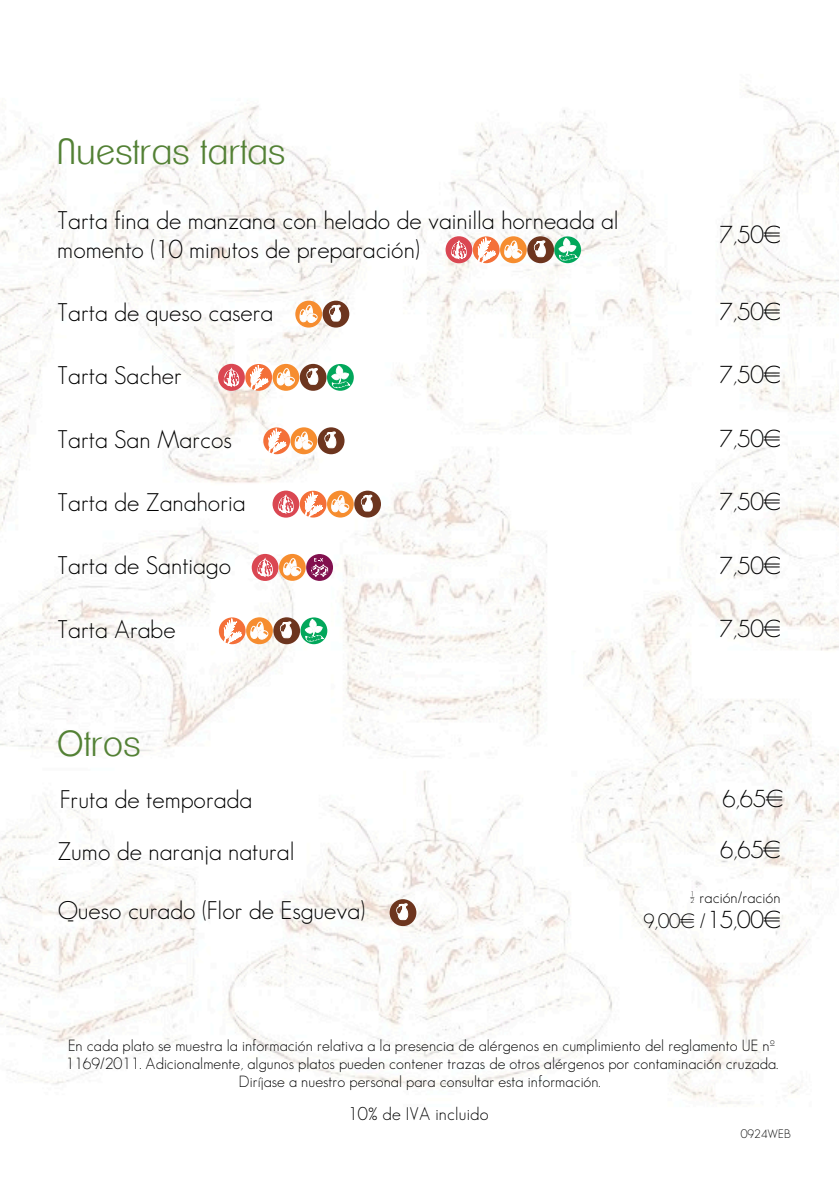
<style>
.page{position:relative;width:839px;height:1191px;background:#fff}
.page>*{position:absolute;margin:0;border:0;box-sizing:border-box;transform-origin:0 0}
.t1{font:300 35.2px "Clemente P Dae";letter-spacing:.02em;color:#538135}
.t2{font:300 25px/28.4px "Geosans";color:#000}
.t3{font:300 24px "Geosans";color:#000}
.t4{font:300 20.2px "Geosans";color:#000}
.t5{font:300 17.8px "Geosans";letter-spacing:.01em;color:#000}
.t6{font:300 15.8px/18px "Geosans";letter-spacing:.005em;color:#000;text-align:center}
.t7{font:300 12px "Geosans";letter-spacing:.01em;color:#000}
</style>
<div class="page">
<img style="left:0;top:84px;width:838px;height:1020px">
<div style="left:390px;top:900px;width:25px;height:25px;background:#6d351e;border-radius:50%"></div>
<div style="left:389px;top:899px;width:27px;height:27px;border:2px solid #6d351e;border-radius:50%"></div>
<svg style="left:396px;top:904px;width:12px;height:16px"></svg>
<div style="left:319px;top:428px;width:24px;height:25px;background:#6d351e;border-radius:50%"></div>
<div style="left:318px;top:427px;width:26px;height:27px;border:2px solid #6d351e;border-radius:50%"></div>
<svg style="left:325px;top:432px;width:11px;height:16px"></svg>
<div style="left:291px;top:428px;width:25px;height:25px;background:#f68d2f;border-radius:50%"></div>
<div style="left:290px;top:427px;width:27px;height:27px;border:2px solid #f68d2f;border-radius:50%"></div>
<svg style="left:295px;top:432px;width:17px;height:17px"></svg>
<div style="left:264px;top:428px;width:25px;height:25px;background:#f47039;border-radius:50%"></div>
<div style="left:263px;top:427px;width:27px;height:27px;border:2px solid #f47039;border-radius:50%"></div>
<svg style="left:268px;top:428px;width:18px;height:26px"></svg>
<div style="left:307px;top:555px;width:25px;height:25px;background:#82104e;border-radius:50%"></div>
<div style="left:306px;top:554px;width:27px;height:27px;border:2px solid #82104e;border-radius:50%"></div>
<svg style="left:311px;top:558px;width:17px;height:18px"></svg>
<div style="left:280px;top:555px;width:25px;height:25px;background:#f68d2f;border-radius:50%"></div>
<div style="left:279px;top:554px;width:27px;height:27px;border:2px solid #f68d2f;border-radius:50%"></div>
<svg style="left:283px;top:559px;width:18px;height:17px"></svg>
<div style="left:253px;top:555px;width:24px;height:25px;background:#da4752;border-radius:50%"></div>
<div style="left:252px;top:554px;width:26px;height:27px;border:2px solid #da4752;border-radius:50%"></div>
<svg style="left:258px;top:559px;width:14px;height:17px"></svg>
<div style="left:355px;top:492px;width:25px;height:25px;background:#6d351e;border-radius:50%"></div>
<div style="left:354px;top:491px;width:27px;height:27px;border:2px solid #6d351e;border-radius:50%"></div>
<svg style="left:361px;top:495px;width:11px;height:16px"></svg>
<div style="left:328px;top:492px;width:25px;height:25px;background:#f68d2f;border-radius:50%"></div>
<div style="left:327px;top:491px;width:27px;height:27px;border:2px solid #f68d2f;border-radius:50%"></div>
<svg style="left:331px;top:495px;width:18px;height:18px"></svg>
<div style="left:273px;top:492px;width:25px;height:25px;background:#da4752;border-radius:50%"></div>
<div style="left:272px;top:491px;width:27px;height:27px;border:2px solid #da4752;border-radius:50%"></div>
<svg style="left:279px;top:496px;width:14px;height:17px"></svg>
<div style="left:301px;top:492px;width:24px;height:25px;background:#f47039;border-radius:50%"></div>
<div style="left:300px;top:491px;width:26px;height:27px;border:2px solid #f47039;border-radius:50%"></div>
<svg style="left:305px;top:491px;width:18px;height:26px"></svg>
<div style="left:323px;top:302px;width:25px;height:25px;background:#6d351e;border-radius:50%"></div>
<div style="left:322px;top:301px;width:27px;height:27px;border:2px solid #6d351e;border-radius:50%"></div>
<svg style="left:329px;top:305px;width:11px;height:16px"></svg>
<div style="left:296px;top:302px;width:25px;height:25px;background:#f68d2f;border-radius:50%"></div>
<div style="left:295px;top:301px;width:27px;height:27px;border:2px solid #f68d2f;border-radius:50%"></div>
<svg style="left:300px;top:305px;width:17px;height:18px"></svg>
<div style="left:555px;top:237px;width:25px;height:25px;background:#02a75b;border-radius:50%"></div>
<div style="left:554px;top:236px;width:27px;height:27px;border:2px solid #02a75b;border-radius:50%"></div>
<svg style="left:559px;top:238px;width:18px;height:22px"></svg>
<div style="left:528px;top:237px;width:25px;height:25px;background:#6d351e;border-radius:50%"></div>
<div style="left:527px;top:236px;width:27px;height:27px;border:2px solid #6d351e;border-radius:50%"></div>
<svg style="left:534px;top:241px;width:11px;height:16px"></svg>
<div style="left:501px;top:237px;width:24px;height:25px;background:#f68d2f;border-radius:50%"></div>
<div style="left:500px;top:236px;width:26px;height:27px;border:2px solid #f68d2f;border-radius:50%"></div>
<svg style="left:504px;top:241px;width:18px;height:17px"></svg>
<div style="left:446px;top:237px;width:25px;height:25px;background:#da4752;border-radius:50%"></div>
<div style="left:445px;top:236px;width:27px;height:27px;border:2px solid #da4752;border-radius:50%"></div>
<svg style="left:451px;top:241px;width:15px;height:17px"></svg>
<div style="left:474px;top:237px;width:24px;height:25px;background:#f47039;border-radius:50%"></div>
<div style="left:473px;top:236px;width:26px;height:27px;border:2px solid #f47039;border-radius:50%"></div>
<svg style="left:478px;top:237px;width:18px;height:26px"></svg>
<div style="left:301px;top:618px;width:25px;height:25px;background:#02a75b;border-radius:50%"></div>
<div style="left:300px;top:617px;width:27px;height:27px;border:2px solid #02a75b;border-radius:50%"></div>
<svg style="left:305px;top:619px;width:18px;height:22px"></svg>
<div style="left:274px;top:618px;width:25px;height:25px;background:#6d351e;border-radius:50%"></div>
<div style="left:273px;top:617px;width:27px;height:27px;border:2px solid #6d351e;border-radius:50%"></div>
<svg style="left:280px;top:622px;width:11px;height:16px"></svg>
<div style="left:247px;top:618px;width:25px;height:25px;background:#f68d2f;border-radius:50%"></div>
<div style="left:246px;top:617px;width:27px;height:27px;border:2px solid #f68d2f;border-radius:50%"></div>
<svg style="left:251px;top:622px;width:17px;height:17px"></svg>
<div style="left:220px;top:618px;width:24px;height:25px;background:#f47039;border-radius:50%"></div>
<div style="left:219px;top:617px;width:27px;height:27px;border:2px solid #f47039;border-radius:50%"></div>
<svg style="left:224px;top:618px;width:18px;height:26px"></svg>
<div style="left:328px;top:365px;width:25px;height:25px;background:#02a75b;border-radius:50%"></div>
<div style="left:327px;top:364px;width:27px;height:27px;border:2px solid #02a75b;border-radius:50%"></div>
<svg style="left:331px;top:366px;width:19px;height:22px"></svg>
<div style="left:301px;top:365px;width:24px;height:25px;background:#6d351e;border-radius:50%"></div>
<div style="left:300px;top:364px;width:26px;height:27px;border:2px solid #6d351e;border-radius:50%"></div>
<svg style="left:307px;top:368px;width:11px;height:16px"></svg>
<div style="left:273px;top:365px;width:25px;height:25px;background:#f68d2f;border-radius:50%"></div>
<div style="left:272px;top:364px;width:27px;height:27px;border:2px solid #f68d2f;border-radius:50%"></div>
<svg style="left:277px;top:369px;width:17px;height:17px"></svg>
<div style="left:246px;top:365px;width:25px;height:25px;background:#f47039;border-radius:50%"></div>
<div style="left:245px;top:364px;width:27px;height:27px;border:2px solid #f47039;border-radius:50%"></div>
<svg style="left:250px;top:365px;width:18px;height:25px"></svg>
<div style="left:219px;top:365px;width:25px;height:25px;background:#da4752;border-radius:50%"></div>
<div style="left:218px;top:364px;width:27px;height:27px;border:2px solid #da4752;border-radius:50%"></div>
<svg style="left:224px;top:369px;width:15px;height:17px"></svg>
<p class="t1" style="left:57px;top:136px;width:229px">Nuestras tartas</p>
<h2 class="t2" style="left:57px;top:206px;width:563px">Tarta fina de manzana con helado de vainilla horneada al momento (10 minutos de preparación)</h2>
<h2 class="t3" style="left:719px;top:221px;width:62px">7,50€</h2>
<p class="t2" style="left:57px;top:298px;width:217px">Tarta de queso casera</p>
<p class="t3" style="left:719px;top:299px;width:62px">7,50€</p>
<p class="t2" style="left:57px;top:361px;width:126px">Tarta Sacher</p>
<p class="t3" style="left:719px;top:362px;width:62px">7,50€</p>
<p class="t2" style="left:57px;top:425px;width:176px">Tarta San Marcos</p>
<h2 class="t3" style="left:719px;top:425px;width:62px">7,50€</h2>
<p class="t2" style="left:57px;top:488px;width:190px">Tarta de Zanahoria</p>
<p class="t3" style="left:719px;top:489px;width:62px">7,50€</p>
<h2 class="t2" style="left:57px;top:551px;width:175px">Tarta de Santiago</h2>
<p class="t3" style="left:719px;top:552px;width:62px">7,50€</p>
<p class="t2" style="left:57px;top:615px;width:120px">Tarta Arabe</p>
<p class="t3" style="left:719px;top:615px;width:62px">7,50€</p>
<p class="t1" style="left:57px;top:728px;width:85px">Otros</p>
<p class="t2" style="left:60px;top:785px;width:194px">Fruta de temporada</p>
<h2 class="t3" style="left:722px;top:785px;width:62px">6,65€</h2>
<p class="t2" style="left:57px;top:837px;width:238px">Zumo de naranja natural</p>
<p class="t3" style="left:720px;top:837px;width:62px">6,65€</p>
<p class="t6" style="left:689px;top:888px;width:93px">½ ración/ración</p>
<p class="t2" style="left:57px;top:896px;width:309px">Queso curado (Flor de Esgueva)</p>
<h2 class="t4" style="left:643px;top:910px;width:64px">9,00€ /</h2>
<h2 class="t3" style="left:706px;top:906px;width:75px">15,00€</h2>
<h1 class="t6" style="left:65px;top:1036px;width:714px">En cada plato se muestra la información relativa a la presencia de alérgenos en cumplimiento del reglamento UE nº<br>1169/2011. Adicionalmente, algunos platos pueden contener trazas de otros alérgenos por contaminación cruzada.<br>Diríjase a nuestro personal para consultar esta información.</h1>
<h2 class="t5" style="left:348px;top:1104px;width:142px">10% de IVA incluido</h2>
<h2 class="t7" style="left:740px;top:1127px;width:52px">0924WEB</h2>
</div>
